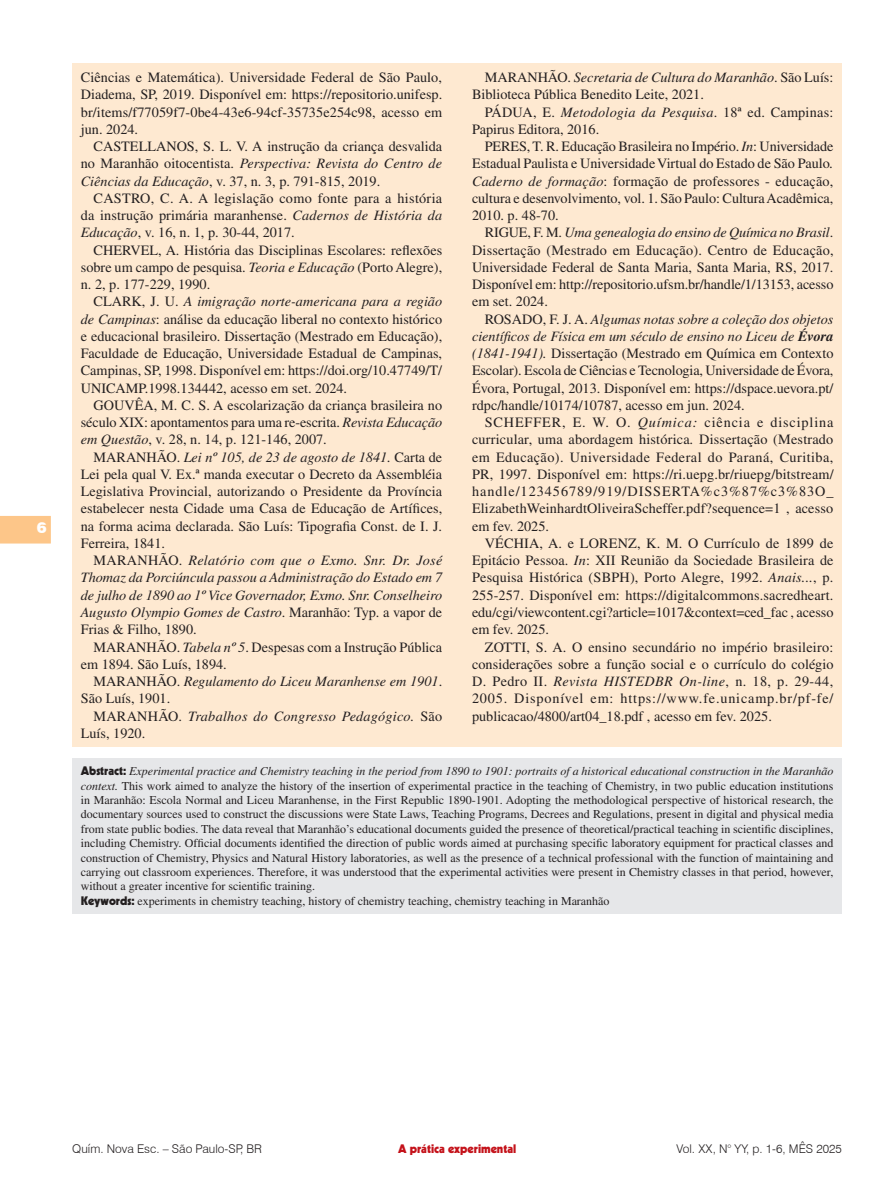
<style>
.page{position:relative;width:893px;height:1191px;background:#fff}
.page>*{position:absolute;margin:0;border:0;box-sizing:border-box;transform-origin:0 0}
.t1{font:900 15px "Swiss 721 BT";color:#fff}
.Bibliografia{font:14.25px/17.2px "Times LT Std";color:#231f20;text-align:justify}
.Bibliografia-2{font:italic 14.25px/17.2px "Times LT Std";color:#231f20}
.Abstract{font:12px/14.4px "Times LT Std";color:#231f20;text-align:justify}
.t2{font:300 12px "Swiss 721 BT";color:#231f20}
.t3{font:900 12px "Kabel LT Std";color:#c4121a}
.s1{font-style:italic}
.s2{font-style:normal}
.s3{font-weight:700;font-style:italic}
.s4{font-family:"Kabel LT Std";font-weight:900}
</style>
<div class="page">
<svg style="left:0;top:516px;width:51px;height:27px"></svg>
<div style="left:72px;top:758px;width:770px;height:155px;background:#e6e7e9"></div>
<div style="left:72px;top:64px;width:770px;height:683px;background:#fee9d1"></div>
<p class="t1" style="left:37px;top:518px;width:11px">6</p>
<p class="Bibliografia" style="left:81px;top:69px;width:363px">Ciências e Matemática). Universidade Federal de São Paulo, Diadema, SP, 2019. Disponível em: https://repositorio.unifesp. br/items/f77059f7-0be4-43e6-94cf-35735e254c98, acesso em jun. 2024.</p>
<p class="Bibliografia" style="left:81px;top:138px;width:363px;text-indent:13px">CASTELLANOS, S. L. V. A instrução da criança desvalida no Maranhão oitocentista. <span class="s1">Perspectiva: Revista do Centro de Ciências da Educação</span>, v. 37, n. 3, p. 791-815, 2019.</p>
<p class="Bibliografia" style="left:81px;top:189px;width:363px;text-indent:13px">CASTRO, C. A. A legislação como fonte para a história da instrução primária maranhense. <span class="s1">Cadernos de História da Educação</span>, v. 16, n. 1, p. 30-44, 2017.</p>
<p class="Bibliografia" style="left:81px;top:241px;width:363px;text-indent:13px">CHERVEL, A. História das Disciplinas Escolares: reflexões sobre um campo de pesquisa. <span class="s1">Teoria e Educação</span> (Porto Alegre), n. 2, p. 177-229, 1990.</p>
<p class="Bibliografia" style="left:81px;top:293px;width:363px;text-indent:13px">CLARK, J. U. <span class="s1">A imigração norte-americana para a região de Campinas</span>: análise da educação liberal no contexto histórico e educacional brasileiro. Dissertação (Mestrado em Educação), Faculdade de Educação, Universidade Estadual de Campinas, Campinas, SP, 1998. Disponível em: https://doi.org/10.47749/T/ UNICAMP.1998.134442, acesso em set. 2024.</p>
<p class="Bibliografia" style="left:81px;top:396px;width:363px;text-indent:13px">GOUVÊA, M. C. S. A escolarização da criança brasileira no século XIX: apontamentos para uma re-escrita. <span class="s1">Revista Educação em Questão</span>, v. 28, n. 14, p. 121-146, 2007.</p>
<p class="Bibliografia" style="left:81px;top:448px;width:363px;text-indent:13px">MARANHÃO. <span class="s1">Lei nº 105, de 23 de agosto de 1841.</span> Carta de Lei pela qual V. Ex.ª manda executar o Decreto da Assembléia Legislativa Provincial, autorizando o Presidente da Província estabelecer nesta Cidade uma Casa de Educação de Artífices, na forma acima declarada. São Luís: Tipografia Const. de I. J.<br>Ferreira, 1841.</p>
<p class="Bibliografia-2" style="left:81px;top:552px;width:363px;text-align:justify;text-indent:13px"><span class="s2">MARANHÃO.</span> Relatório com que o Exmo. Snr. Dr. José Thomaz da Porciúncula passou a Administração do Estado em 7 de julho de 1890 ao 1º Vice Governador, Exmo. Snr. Conselheiro Augusto Olympio Gomes de Castro<span class="s2">. Maranhão: Typ. a vapor de Frias &amp; Filho, 1890.</span></p>
<p class="Bibliografia" style="left:81px;top:638px;width:363px;text-indent:13px">MARANHÃO. <span class="s1">Tabela nº 5</span>. Despesas com a Instrução Pública em 1894. São Luís, 1894.</p>
<p class="Bibliografia-2" style="left:81px;top:672px;width:363px;text-indent:13px"><span class="s2">MARANHÃO.</span> Regulamento do Liceu Maranhense em 1901<span class="s2">.<br>São Luís, 1901.</span></p>
<p class="Bibliografia-2" style="left:81px;top:707px;width:363px;text-indent:13px"><span class="s2">MARANHÃO.</span> Trabalhos do Congresso Pedagógico. <span class="s2">São<br>Luís, 1920.</span></p>
<p class="Bibliografia" style="left:472px;top:69px;width:363px;text-indent:13px">MARANHÃO. <span class="s1">Secretaria de Cultura do Maranhão</span>. São Luís:<br>Biblioteca Pública Benedito Leite, 2021.</p>
<p class="Bibliografia" style="left:472px;top:103px;width:363px;text-indent:13px">PÁDUA, E. <span class="s1">Metodologia da Pesquisa</span>. 18ª ed. Campinas:<br>Papirus Editora, 2016.</p>
<p class="Bibliografia" style="left:472px;top:138px;width:363px;text-indent:13px">PERES, T. R. Educação Brasileira no Império. <span class="s1">In</span>: Universidade Estadual Paulista e Universidade Virtual do Estado de São Paulo<span class="s1">.<br>Caderno de formação</span>: formação de professores - educação, cultura e desenvolvimento, vol. 1. São Paulo: Cultura Acadêmica, 2010. p. 48-70.</p>
<p class="Bibliografia" style="left:472px;top:224px;width:363px;text-indent:13px">RIGUE, F. M. <span class="s1">Uma genealogia do ensino de Química no Brasil</span>.<br>Dissertação (Mestrado em Educação). Centro de Educação, Universidade Federal de Santa Maria, Santa Maria, RS, 2017.<br>Disponível em: http://repositorio.ufsm.br/handle/1/13153, acesso em set. 2024.</p>
<p class="Bibliografia" style="left:472px;top:310px;width:363px;text-indent:13px">ROSADO, F. J. A. <span class="s1">Algumas notas sobre a coleção dos objetos científicos de Física em um século de ensino no Liceu de</span> <span class="s3">Évora </span><span class="s1">(1841-1941).</span> Dissertação (Mestrado em Química em Contexto Escolar). Escola de Ciências e Tecnologia, Universidade de Évora, Évora, Portugal, 2013. Disponível em: https://dspace.uevora.pt/ rdpc/handle/10174/10787, acesso em jun. 2024.</p>
<p class="Bibliografia" style="left:472px;top:414px;width:363px;text-indent:13px">SCHEFFER, E. W. O. <span class="s1">Química:</span> ciência e disciplina curricular, uma abordagem histórica<span class="s1">.</span> Dissertação (Mestrado em Educação). Universidade Federal do Paraná, Curitiba, PR, 1997. Disponível em: https://ri.uepg.br/riuepg/bitstream/ handle/123456789/919/DISSERTA%c3%87%c3%83O_ ElizabethWeinhardtOliveiraScheffer.pdf?sequence=1 , acesso em fev. 2025.</p>
<p class="Bibliografia" style="left:472px;top:534px;width:363px;text-indent:13px">VÉCHIA, A. e LORENZ, K. M. O Currículo de 1899 de Epitácio Pessoa. <span class="s1">In</span>: XII Reunião da Sociedade Brasileira de Pesquisa Histórica (SBPH), Porto Alegre, 1992. <span class="s1">Anais...</span>, p.<br>255-257. Disponível em: https://digitalcommons.sacredheart. edu/cgi/viewcontent.cgi?article=1017&amp;context=ced_fac , acesso em fev. 2025.</p>
<p class="Bibliografia" style="left:472px;top:638px;width:363px;text-indent:13px">ZOTTI, S. A. O ensino secundário no império brasileiro: considerações sobre a função social e o currículo do colégio D. Pedro II. <span class="s1">Revista HISTEDBR On-line</span>, n. 18, p. 29-44, 2005. Disponível em: https://www.fe.unicamp.br/pf-fe/ publicacao/4800/art04_18.pdf , acesso em fev. 2025.</p>
<p class="Abstract" style="left:81px;top:764px;width:754px"><span class="s4">Abstract:</span> <span class="s1">Experimental practice and Chemistry teaching in the period from 1890 to 1901: portraits of a historical educational construction in the Maranhão context.</span> This work aimed to analyze the history of the insertion of experimental practice in the teaching of Chemistry, in two public education institutions in Maranhão: Escola Normal and Liceu Maranhense, in the First Republic 1890-1901. Adopting the methodological perspective of historical research, the documentary sources used to construct the discussions were State Laws, Teaching Programs, Decrees and Regulations, present in digital and physical media from state public bodies. The data reveal that Maranhão’s educational documents guided the presence of theoretical/practical teaching in scientific disciplines, including Chemistry. Official documents identified the direction of public words aimed at purchasing specific laboratory equipment for practical classes and construction of Chemistry, Physics and Natural History laboratories, as well as the presence of a technical professional with the function of maintaining and carrying out classroom experiences. Therefore, it was understood that the experimental activities were present in Chemistry classes in that period, however, without a greater incentive for scientific training.</p>
<p class="Abstract" style="left:81px;top:893px;width:530px"><span class="s4">Keywords:</span> experiments in chemistry teaching, history of chemistry teaching, chemistry teaching in Maranhão</p>
<p class="t2" style="left:72px;top:1141px;width:191px">Quím. Nova Esc. – São Paulo-SP, BR</p>
<p class="t3" style="left:398px;top:1141px;width:120px">A prática experimental</p>
<p class="t2" style="left:676px;top:1141px;width:167px">Vol. XX, N° YY, p. 1-6, MÊS 2025</p>
</div>
